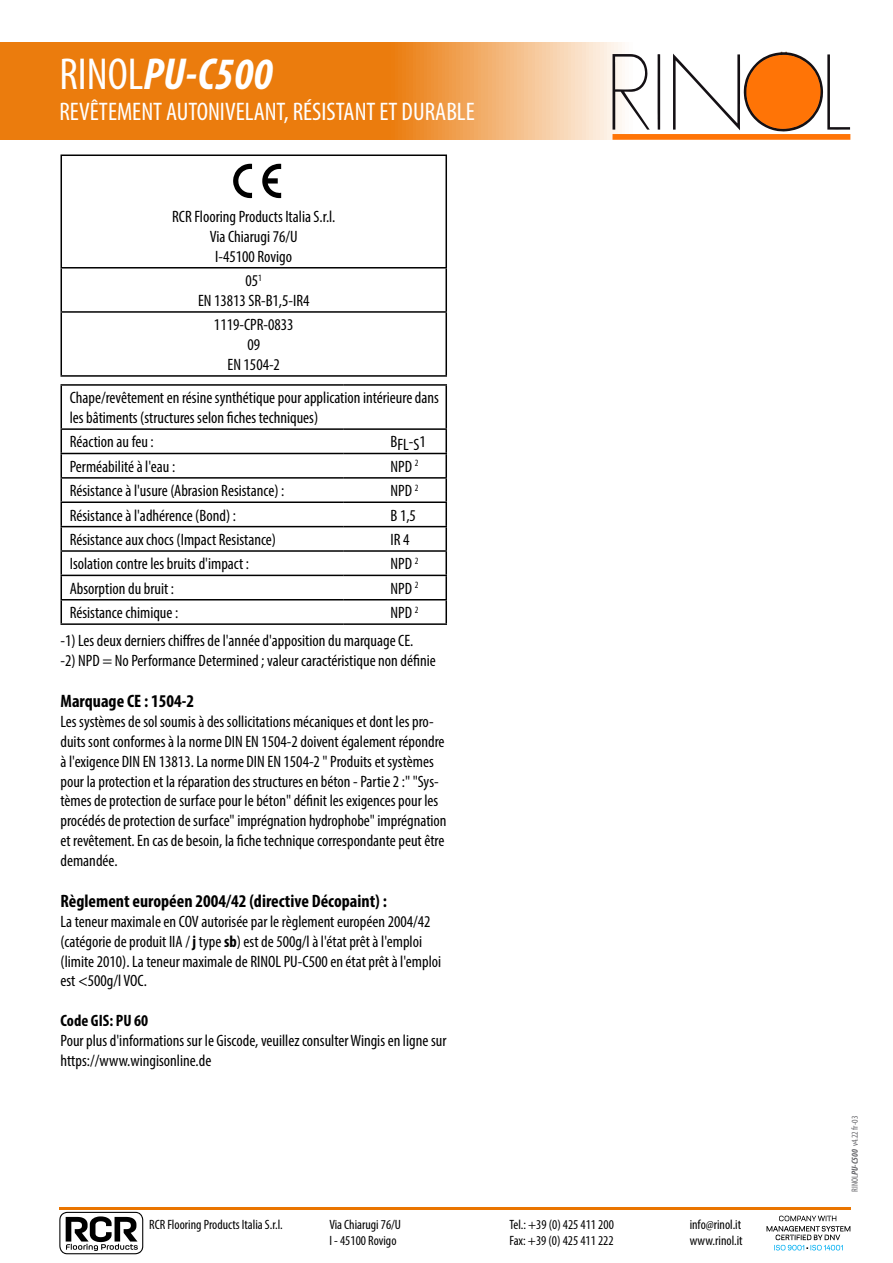
<style>
.page{position:relative;width:893px;height:1263px;background:#fff}
.page>*{position:absolute;margin:0;border:0;box-sizing:border-box;transform-origin:0 0}
.t1{font:italic 700 condensed 45px "Myriad Pro";color:#fff}
.t2{font:condensed 25.5px "Myriad Pro";color:#fff}
.t3{font:700 condensed 18px "Myriad Pro";color:#000}
.t4{font:condensed 16.5px/19.8px "Myriad Pro";color:#000}
.t5{font:700 condensed 16.5px "Myriad Pro";color:#000}
.t6{font:condensed 13.5px/16.2px "Myriad Pro";color:#000}
.t7{font:condensed 9px "Myriad Pro";color:#67676b}
.s1{font-weight:400;font-style:normal}
.s2{font-weight:700}
.s3{font-weight:700;font-style:italic}
</style>
<div class="page">
<hr style="left:61px;top:154px;width:386px;height:2px;background:#000">
<hr style="left:61px;top:156px;width:1px;height:111px;background:#000">
<hr style="left:445px;top:156px;width:2px;height:111px;background:#000">
<hr style="left:61px;top:267px;width:386px;height:1px;background:#000">
<hr style="left:61px;top:268px;width:1px;height:43px;background:#000">
<hr style="left:445px;top:268px;width:2px;height:43px;background:#000">
<hr style="left:61px;top:311px;width:386px;height:2px;background:#000">
<hr style="left:61px;top:313px;width:1px;height:62px;background:#000">
<hr style="left:445px;top:313px;width:2px;height:62px;background:#000">
<hr style="left:61px;top:375px;width:386px;height:2px;background:#000">
<svg style="left:233px;top:164px;width:19px;height:34px"></svg>
<svg style="left:262px;top:164px;width:19px;height:34px"></svg>
<hr style="left:61px;top:384px;width:283px;height:2px;background:#000">
<hr style="left:61px;top:386px;width:1px;height:42px;background:#000">
<hr style="left:344px;top:384px;width:103px;height:2px;background:#000">
<hr style="left:445px;top:386px;width:2px;height:42px;background:#000">
<hr style="left:61px;top:428px;width:283px;height:2px;background:#000">
<hr style="left:344px;top:428px;width:103px;height:2px;background:#000">
<hr style="left:445px;top:430px;width:2px;height:23px;background:#000">
<hr style="left:61px;top:453px;width:283px;height:1px;background:#000">
<hr style="left:344px;top:453px;width:103px;height:1px;background:#000">
<hr style="left:445px;top:454px;width:2px;height:23px;background:#000">
<hr style="left:61px;top:477px;width:283px;height:2px;background:#000">
<hr style="left:344px;top:477px;width:103px;height:2px;background:#000">
<hr style="left:445px;top:479px;width:2px;height:22px;background:#000">
<hr style="left:61px;top:501px;width:283px;height:2px;background:#000">
<hr style="left:344px;top:501px;width:103px;height:2px;background:#000">
<hr style="left:445px;top:503px;width:2px;height:23px;background:#000">
<hr style="left:61px;top:526px;width:283px;height:1px;background:#000">
<hr style="left:344px;top:526px;width:103px;height:1px;background:#000">
<hr style="left:445px;top:527px;width:2px;height:23px;background:#000">
<hr style="left:61px;top:550px;width:283px;height:2px;background:#000">
<hr style="left:344px;top:550px;width:103px;height:2px;background:#000">
<hr style="left:445px;top:552px;width:2px;height:23px;background:#000">
<hr style="left:61px;top:575px;width:283px;height:1px;background:#000">
<hr style="left:344px;top:575px;width:103px;height:1px;background:#000">
<hr style="left:445px;top:576px;width:2px;height:23px;background:#000">
<hr style="left:61px;top:599px;width:283px;height:1px;background:#000">
<svg style="left:61px;top:430px;width:1px;height:193px"></svg>
<hr style="left:344px;top:599px;width:103px;height:1px;background:#000">
<hr style="left:445px;top:600px;width:2px;height:23px;background:#000">
<hr style="left:61px;top:623px;width:283px;height:2px;background:#000">
<hr style="left:344px;top:623px;width:103px;height:2px;background:#000">
<hr style="left:59px;top:1207px;width:791px;height:2px;background:#ea7500">
<svg style="left:0;top:42px;width:851px;height:98px;background:#ef9943"></svg>
<svg style="left:612px;top:54px;width:38px;height:76px"></svg>
<svg style="left:657px;top:54px;width:3px;height:76px"></svg>
<svg style="left:673px;top:52px;width:177px;height:80px"></svg>
<div style="left:612px;top:134px;width:238px;height:6px;background:#ff7406"></div>
<svg style="left:59px;top:1212px;width:84px;height:42px"></svg>
<svg style="left:766px;top:1215px;width:84px;height:36px"></svg>
<h1 class="t1" style="left:60px;top:46px;width:215px"><span class="s1">RINOL</span>PU-C500</h1>
<h2 class="t2" style="left:60px;top:96px;width:417px">REVÊTEMENT AUTONIVELANT, RÉSISTANT ET DURABLE</h2>
<p class="t4" style="left:172px;top:207px;width:165px;text-align:center">RCR Flooring Products Italia S.r.l.<br>Via Chiarugi 76/U<br>I-45100 Rovigo</p>
<p class="t4" style="left:198px;top:271px;width:113px;text-align:center">05<sup>1<br></sup>EN 13813 SR-B1,5-IR4</p>
<p class="t4" style="left:214px;top:315px;width:81px;text-align:center">1119-CPR-0833<br>09<br>EN 1504-2</p>
<p class="t4" style="left:70px;top:388px;width:371px">Chape/revêtement en résine synthétique pour application intérieure dans les bâtiments (structures selon fiches techniques)</p>
<p class="t4" style="left:70px;top:432px;width:86px">Réaction au feu :</p>
<p class="t4" style="left:391px;top:433px;width:37px">BFL-S1</p>
<p class="t4" style="left:70px;top:456px;width:107px">Perméabilité à l'eau :</p>
<p class="t4" style="left:391px;top:456px;width:29px">NPD <sup>2</sup></p>
<p class="t4" style="left:70px;top:481px;width:216px">Résistance à l'usure (Abrasion Resistance) :</p>
<p class="t4" style="left:391px;top:481px;width:29px">NPD <sup>2</sup></p>
<p class="t4" style="left:70px;top:505px;width:168px">Résistance à l'adhérence (Bond) :</p>
<p class="t4" style="left:391px;top:505px;width:27px">B 1,5</p>
<p class="t4" style="left:70px;top:529px;width:208px">Résistance aux chocs (Impact Resistance)</p>
<p class="t4" style="left:391px;top:529px;width:20px">IR 4</p>
<p class="t4" style="left:70px;top:554px;width:181px">Isolation contre les bruits d'impact :</p>
<p class="t4" style="left:391px;top:554px;width:29px">NPD <sup>2</sup></p>
<p class="t4" style="left:70px;top:578px;width:106px">Absorption du bruit :</p>
<p class="t4" style="left:391px;top:578px;width:29px">NPD <sup>2</sup></p>
<p class="t4" style="left:70px;top:603px;width:110px">Résistance chimique :</p>
<p class="t4" style="left:61px;top:598px;width:359px;line-height:28px;text-indent:330px">NPD <sup>2 </sup>-1) Les deux derniers chiffres de l'année d'apposition du marquage CE.</p>
<p class="t4" style="left:61px;top:650px;width:377px">-2) NPD = No Performance Determined ; valeur caractéristique non définie</p>
<p class="t3" style="left:61px;top:690px;width:135px">Marquage CE : 1504-2</p>
<p class="t4" style="left:61px;top:712px;width:388px">Les systèmes de sol soumis à des sollicitations mécaniques et dont les pro&shy;duits sont conformes à la norme DIN EN 1504-2 doivent également répondre à l'exigence DIN EN 13813. La norme DIN EN 1504-2 " Produits et systèmes pour la protection et la réparation des structures en béton - Partie 2 :" "Sys&shy;tèmes de protection de surface pour le béton" définit les exigences pour les procédés de protection de surface" imprégnation hydrophobe" imprégnation et revêtement. En cas de besoin, la fiche technique correspondante peut être demandée.</p>
<p class="t3" style="left:61px;top:890px;width:328px">Règlement européen 2004/42 (directive Décopaint) :</p>
<p class="t4" style="left:61px;top:911px;width:382px">La teneur maximale en COV autorisée par le règlement européen 2004/42 (catégorie de produit IIA / <span class="s2">j</span> type <span class="s2">sb</span>) est de 500g/l à l'état prêt à l'emploi (limite 2010). La teneur maximale de RINOL PU-C500 en état prêt à l'emploi est &lt;500g/l VOC.</p>
<p class="t5" style="left:61px;top:1010px;width:89px">Code GIS: PU 60</p>
<p class="t4" style="left:61px;top:1030px;width:387px">Pour plus d'informations sur le Giscode, veuillez consulter Wingis en ligne sur https://www.wingisonline.de</p>
<p class="t6" style="left:149px;top:1216px;width:135px">RCR Flooring Products Italia S.r.l.</p>
<p class="t6" style="left:329px;top:1216px;width:73px">Via Chiarugi 76/U<br>I - 45100 Rovigo</p>
<p class="t6" style="left:510px;top:1216px;width:106px">Tel.: +39 (0) 425 411 200<br>Fax: +39 (0) 425 411 222</p>
<p class="t6" style="left:690px;top:1216px;width:54px">info@rinol.it www.rinol.it</p>
<p class="t7" style="left:849px;top:1192px;width:77px;rotate:-90deg">RINOL<span class="s3">PU-C500</span> v4.22 fr-03</p>
</div>
